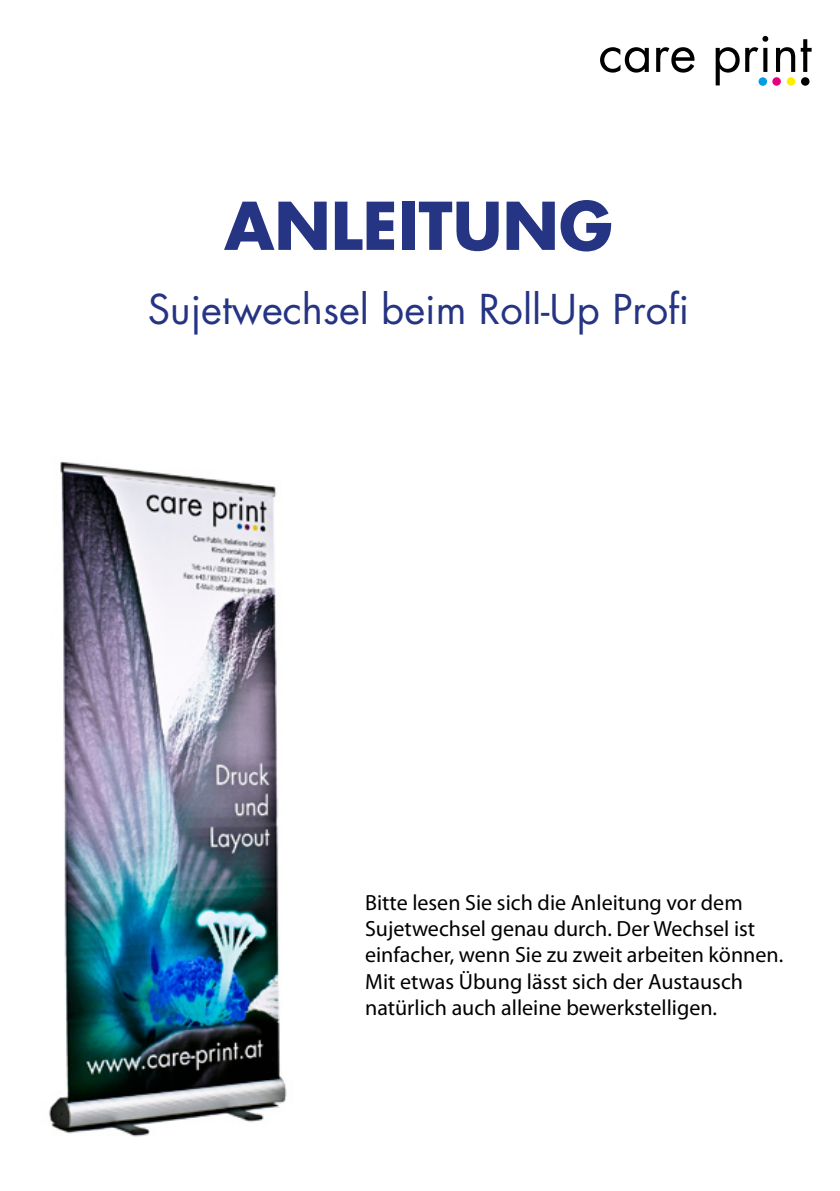
<style>
.page{position:relative;width:840px;height:1191px;background:#fff}
.page>*{position:absolute;margin:0;border:0;box-sizing:border-box;transform-origin:0 0}
.t1{font:700 64px "Futura Std";color:#253483}
.t2{font:40px "Futura Std";color:#253483}
.t3{font:22px/26.4px "Myriad Pro";color:#000}
</style>
<div class="page">
<img style="left:49px;top:461px;width:238px;height:676px">
<svg style="left:600px;top:47px;width:48px;height:26px"></svg>
<svg style="left:656px;top:47px;width:38px;height:26px"></svg>
<svg style="left:715px;top:36px;width:52px;height:49px"></svg>
<svg style="left:776px;top:47px;width:18px;height:25px"></svg>
<svg style="left:800px;top:39px;width:11px;height:33px"></svg>
<div style="left:758px;top:77px;width:8px;height:9px;background:#009ee3;border-radius:50%"></div>
<div style="left:772px;top:77px;width:8px;height:9px;background:#e5007d;border-radius:50%"></div>
<div style="left:786px;top:77px;width:8px;height:9px;background:#ffed00;border-radius:50%"></div>
<svg style="left:800px;top:77px;width:9px;height:9px"></svg>
<h1 class="t1" style="left:224px;top:183px;width:390px">ANLEITUNG</h1>
<h2 class="t2" style="left:148px;top:284px;width:542px">Sujetwechsel beim Roll-Up Profi</h2>
<p class="t3" style="left:365px;top:888px;width:419px">Bitte lesen Sie sich die Anleitung vor dem Sujetwechsel genau durch. Der Wechsel ist einfacher, wenn Sie zu zweit arbeiten können.<br>Mit etwas Übung lässt sich der Austausch natürlich auch alleine bewerkstelligen.</p>
</div>
